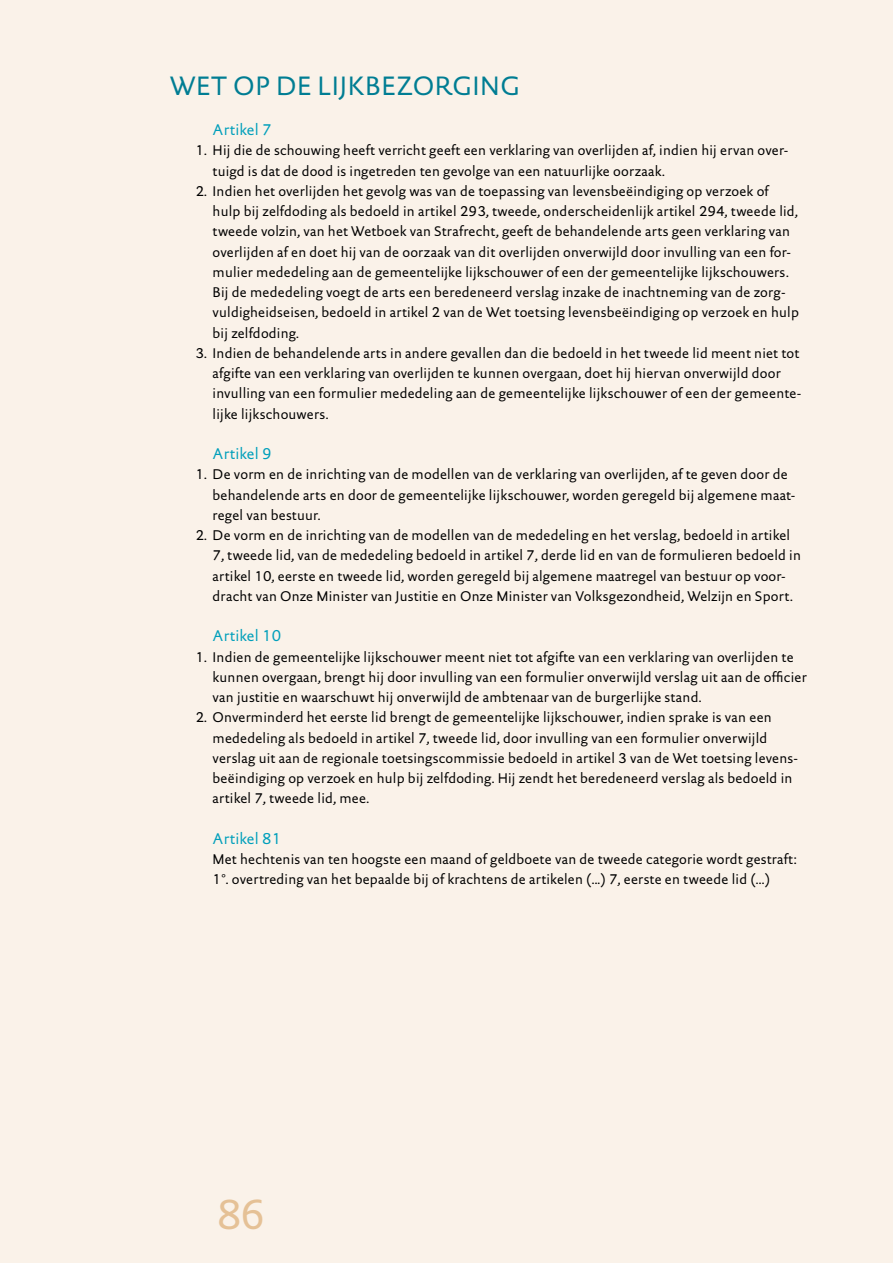
<style>
.page{position:relative;width:893px;height:1263px;background:#faf2e9}
.page>*{position:absolute;margin:0;border:0;box-sizing:border-box;transform-origin:0 0}
.t1{font:42px "DTL Documenta Sans TOT";color:#e5c196}
.t2{font:27px "DTL Documenta Sans TOT";letter-spacing:.02em;color:#007d93}
.t3{font:15.75px "DTL Documenta Sans TOT";letter-spacing:.01em;color:#009fbb}
.t4{font:14.25px/20.2px "DTL Documenta Sans TOT";letter-spacing:.015em;color:#000}
</style>
<div class="page">
<h2 class="t2" style="left:170px;top:69px;width:351px">Wet op de lijkbezorging</h2>
<p class="t3" style="left:213px;top:120px;width:60px">Artikel 7</p>
<p class="t4" style="left:213px;top:140px;width:577px;text-indent:-17px">1. H ij die de schouwing heeft verricht geeft een verklaring van overlijden af, indien hij ervan over&shy;tuigd is dat de dood is ingetreden ten gevolge van een natuurlijke oorzaak.</p>
<p class="t4" style="left:213px;top:181px;width:588px;text-indent:-17px">2. I ndien het overlijden het gevolg was van de toepassing van levensbeëindiging op verzoek of hulp bij zelfdoding als bedoeld in artikel 293, tweede, onderscheidenlijk artikel 294, tweede lid, tweede volzin, van het Wetboek van Strafrecht, geeft de behandelende arts geen verklaring van overlijden af en doet hij van de oorzaak van dit overlijden onverwijld door invulling van een for&shy;mulier mededeling aan de gemeentelijke lijkschouwer of een der gemeentelijke lijkschouwers.<br>Bij de mededeling voegt de arts een beredeneerd verslag inzake de inachtneming van de zorg&shy;vuldigheidseisen, bedoeld in artikel 2 van de Wet toetsing levensbeëindiging op verzoek en hulp bij zelfdoding.</p>
<p class="t4" style="left:213px;top:343px;width:590px;text-indent:-17px">3. I ndien de behandelende arts in andere gevallen dan die bedoeld in het tweede lid meent niet tot afgifte van een verklaring van overlijden te kunnen overgaan, doet hij hiervan onverwijld door invulling van een formulier mededeling aan de gemeentelijke lijkschouwer of een der gemeente&shy;lijke lijkschouwers.</p>
<p class="t3" style="left:213px;top:444px;width:60px">Artikel 9</p>
<p class="t4" style="left:213px;top:464px;width:584px;text-indent:-17px">1. De vorm en de inrichting van de modellen van de verklaring van overlijden, af te geven door de behandelende arts en door de gemeentelijke lijkschouwer, worden geregeld bij algemene maat&shy;regel van bestuur.</p>
<p class="t4" style="left:213px;top:525px;width:590px;text-indent:-17px">2. De vorm en de inrichting van de modellen van de mededeling en het verslag, bedoeld in artikel 7, tweede lid, van de mededeling bedoeld in artikel 7, derde lid en van de formulieren bedoeld in artikel 10, eerste en tweede lid, worden geregeld bij algemene maatregel van bestuur op voor&shy;dracht van Onze M inister van Justitie en Onze M inister van Volksgezondheid, Welzijn en Sport.</p>
<p class="t3" style="left:213px;top:626px;width:70px">Artikel 10</p>
<p class="t4" style="left:213px;top:646px;width:596px;text-indent:-17px">1. I ndien de gemeentelijke lijkschouwer meent niet tot afgifte van een verklaring van overlijden te kunnen overgaan, brengt hij door invulling van een formulier onverwijld verslag uit aan de officier van justitie en waarschuwt hij onverwijld de ambtenaar van de burgerlijke stand.</p>
<p class="t4" style="left:213px;top:707px;width:587px;text-indent:-17px">2. Onverminderd het eerste lid brengt de gemeentelijke lijkschouwer, indien sprake is van een mededeling als bedoeld in artikel 7, tweede lid, door invulling van een formulier onverwijld verslag uit aan de regionale toetsingscommissie bedoeld in artikel 3 van de Wet toetsing levens&shy;beëindiging op verzoek en hulp bij zelfdoding. H ij zendt het beredeneerd verslag als bedoeld in artikel 7, tweede lid, mee.</p>
<p class="t3" style="left:213px;top:829px;width:70px">Artikel 81</p>
<p class="t4" style="left:213px;top:849px;width:586px">M et hechtenis van ten hoogste een maand of geldboete van de tweede categorie wordt gestraft:<br>1°. overtreding van het bepaalde bij of krachtens de artikelen (...) 7, eerste en tweede lid (...)</p>
<h1 class="t1" style="left:217px;top:1189px;width:50px">86</h1>
</div>
